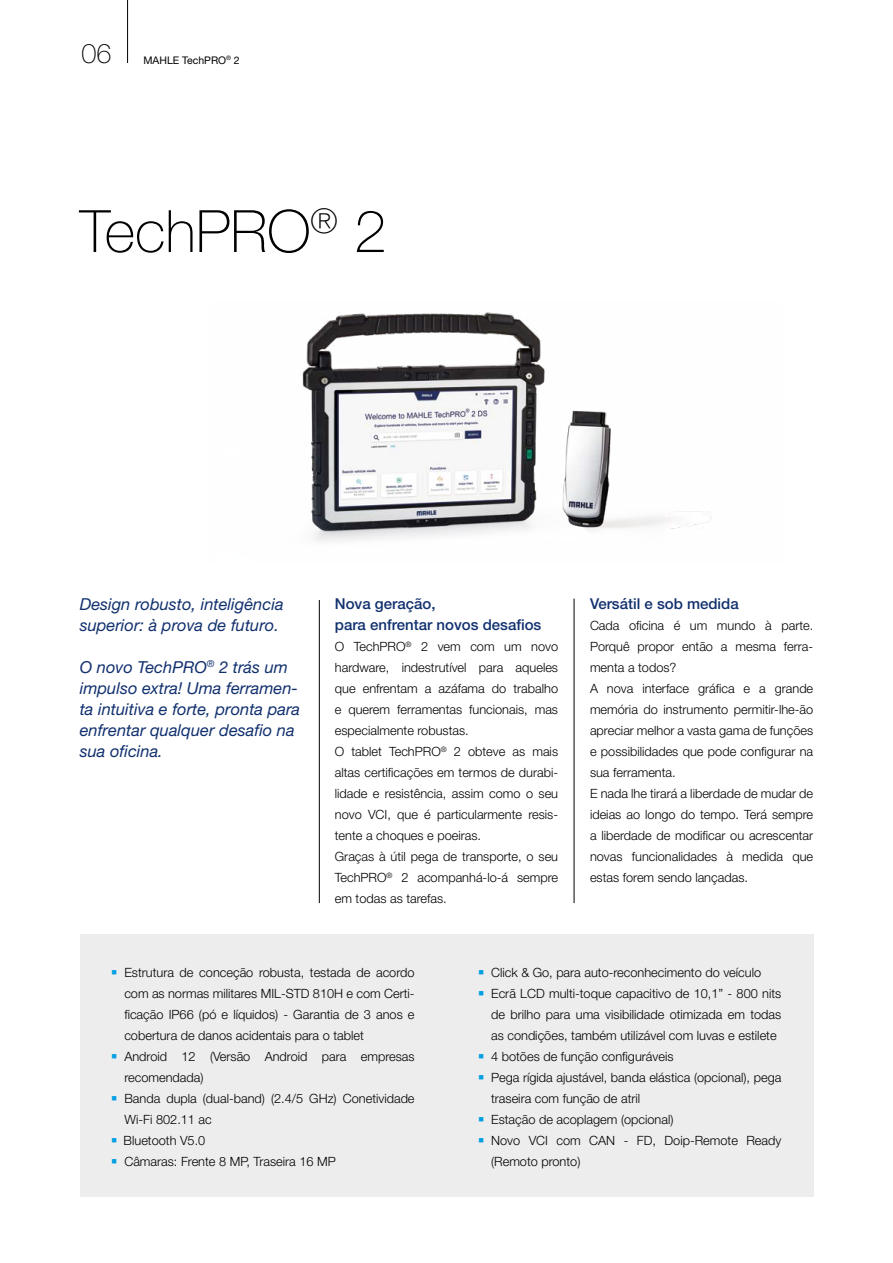
<style>
.page{position:relative;width:893px;height:1263px;background:#fff}
.page>*{position:absolute;margin:0;border:0;box-sizing:border-box;transform-origin:0 0}
.t1{font:100 58.5px "Helvetica Neue LT Pro";color:#000}
.t2{font:100 27px "Helvetica Neue LT Pro";color:#000}
.t3{font:italic 16.5px/21px "Helvetica Neue LT Pro";color:#11306e}
.t4{font:500 15px/21px "Helvetica Neue LT Pro";color:#11306e}
.t5{font:300 12.75px/21px "Helvetica Neue LT Pro";color:#000}
.t6{font:300 12.75px/21px "Helvetica Neue LT Std";color:#000;text-align:justify}
.t7{font:10.5px "Helvetica Neue LT Pro";color:#000}
.s1{color:#009fe3}
.s2{font-family:"Helvetica Neue LT Std"}
</style>
<div class="page">
<div style="left:80px;top:934px;width:733px;height:263px;background:#ededed"></div>
<hr style="left:127px;top:0;width:1px;height:63px;background:#000">
<hr style="left:319px;top:600px;width:1px;height:303px;background:#000">
<hr style="left:574px;top:599px;width:1px;height:304px;background:#000">
<img style="left:302px;top:312px;width:410px;height:230px">
<h2 class="t2" style="left:82px;top:37px;width:32px">06</h2>
<p class="t7" style="left:144px;top:54px;width:98px">MAHLE TechPRO<sup>®</sup> 2</p>
<h1 class="t1" style="left:80px;top:196px;width:308px">TechPRO<sup>®</sup> 2</h1>
<p class="t3" style="left:80px;top:593px;width:205px">Design robusto, inteligência superior: à prova de futuro.</p>
<p class="t3" style="left:80px;top:656px;width:222px">O novo TechPRO<sup>®</sup> 2 trás um impulso extra! Uma ferramen&shy;ta intuitiva e forte, pronta para enfrentar qualquer desafio na sua oficina.</p>
<p class="t4" style="left:335px;top:593px;width:208px">Nova geração,<br>para enfrentar novos desafios</p>
<p class="t5" style="left:335px;top:636px;width:225px">O TechPRO<sup>®</sup> 2 vem com um novo hardware, indestrutível para aqueles que enfrentam a azáfama do trabalho e querem ferramentas funcionais, mas especialmente robustas.<br>O tablet TechPRO<sup>®</sup> 2 obteve as mais altas certificações em termos de durabi&shy;lidade e resistência, assim como o seu novo VCI, que é particularmente resis&shy;tente a choques e poeiras.<br>Graças à útil pega de transporte, o seu TechPRO<sup>®</sup> 2 acompanhá-lo-á sempre em todas as tarefas.</p>
<p class="t4" style="left:590px;top:593px;width:150px">Versátil e sob medida</p>
<p class="t5" style="left:590px;top:615px;width:225px">Cada oficina é um mundo à parte.<br>Porquê propor então a mesma ferra&shy;menta a todos?<br>A nova interface gráfica e a grande memória do instrumento permitir-lhe-ão apreciar melhor a vasta gama de funções e possibilidades que pode configurar na sua ferramenta.<br>E nada lhe tirará a liberdade de mudar de ideias ao longo do tempo. Terá sempre a liberdade de modificar ou acrescentar novas funcionalidades à medida que estas forem sendo lançadas.</p>
<p class="t6" style="left:124px;top:961px;width:292px;text-indent:-13px"><span class="s1">■</span> Estrutura de conceção robusta, testada de acordo com as normas militares MIL-STD 810H e com Certi&shy;ficação IP66 (pó e líquidos) - Garantia de 3 anos e cobertura de danos acidentais para o tablet</p>
<p class="t6" style="left:124px;top:1045px;width:292px;text-indent:-13px"><span class="s1">■</span> Android 12 (Versão Android para empresas recomendada)</p>
<p class="t5" style="left:112px;top:1087px;width:304px"><span class="s1">■</span> Banda dupla (dual-band) (2.4/5 GHz) <span class="s2">Conetividade</span></p>
<p class="t6" style="left:124px;top:1108px;width:89px">Wi-Fi 802.11 ac</p>
<p class="t5" style="left:112px;top:1129px;width:95px"><span class="s1">■</span> Bluetooth V5.0</p>
<p class="t6" style="left:112px;top:1150px;width:226px"><span class="s1">■</span> Câmaras: Frente 8 MP, Traseira 16 MP</p>
<p class="t6" style="left:478px;top:961px;width:284px"><span class="s1">■</span> Click &amp; Go, para auto-reconhecimento do veículo</p>
<p class="t6" style="left:491px;top:982px;width:292px;text-indent:-13px"><span class="s1">■</span> Ecrã LCD multi-toque capacitivo de 10,1” - 800 nits de brilho para uma visibilidade otimizada em todas as condições, também utilizável com luvas e estilete</p>
<p class="t6" style="left:478px;top:1045px;width:197px"><span class="s1">■</span> 4 botões de função configuráveis</p>
<p class="t5" style="left:491px;top:1066px;width:292px;text-indent:-13px"><span class="s1">■</span> Pega rígida ajustável, banda elástica (opcional), pega traseira com função de atril</p>
<p class="t6" style="left:478px;top:1108px;width:197px"><span class="s1">■</span> Estação de acoplagem (opcional)</p>
<p class="t5" style="left:491px;top:1129px;width:292px;text-indent:-13px"><span class="s1">■</span> Novo VCI com CAN - FD, Doip-Remote Ready (Remoto pronto)</p>
</div>
